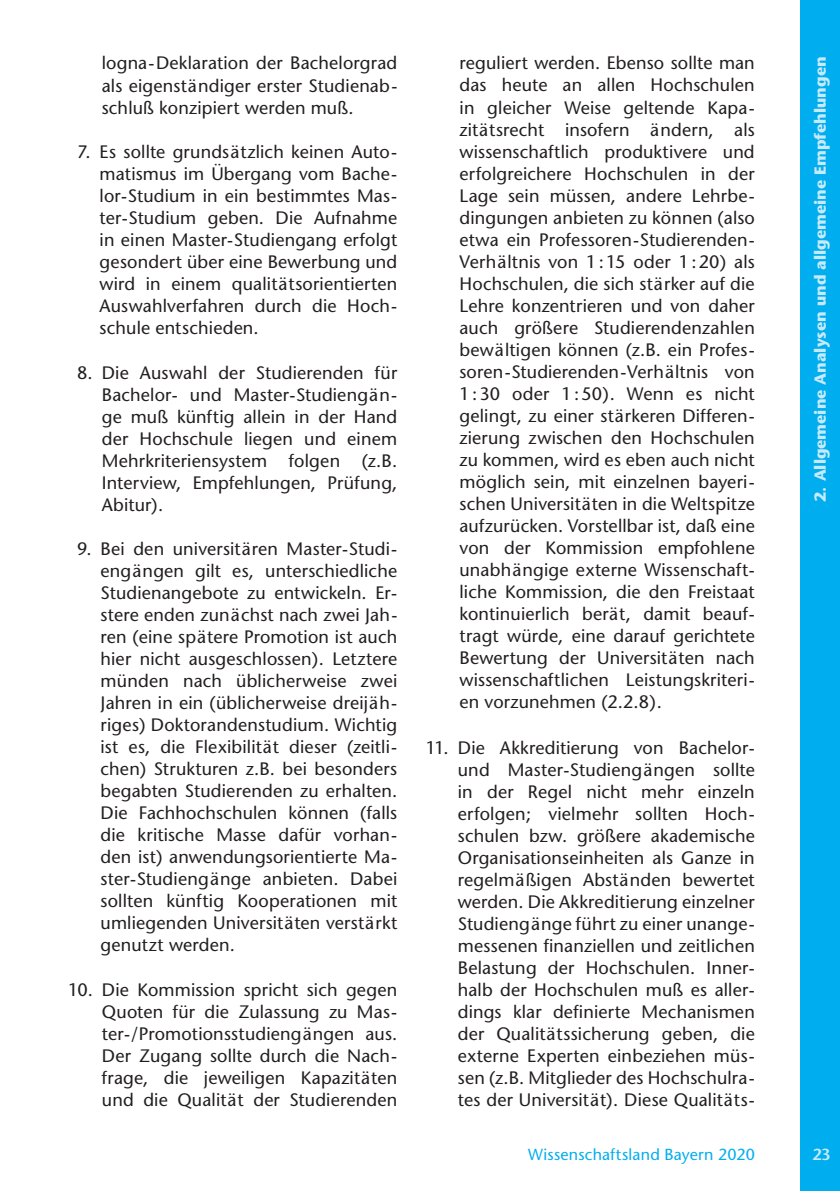
<style>
.page{position:relative;width:840px;height:1191px;background:#fff}
.page>*{position:absolute;margin:0;border:0;box-sizing:border-box;transform-origin:0 0}
.t1{font:18px/22px "Stone Sans";letter-spacing:.01em;color:#231f20;text-align:justify}
.t2{font:700 16px "Stone Sans";color:#c6eafa}
.t3{font:16px "Stone Sans";letter-spacing:.015em;color:#00aeef}
.t4{font:600 16px "Stone Sans";color:#c6eafa}
</style>
<div class="page">
<div style="left:799px;top:0;width:40px;height:1191px;background:#00aeef"></div>
<p class="t1" style="left:102px;top:54px;width:297px">logna-Deklaration der Bachelorgrad als eigenständiger erster Studienab&shy;schluß konzipiert werden muß.</p>
<p class="t1" style="left:99px;top:143px;width:299px;text-indent:-22px">7. Es sollte grundsätzlich keinen Auto&shy;matismus im Übergang vom Bache&shy;lor-Studium in ein bestimmtes Mas&shy;ter-Studium geben. Die Aufnahme in einen Master-Studiengang erfolgt gesondert über eine Bewerbung und wird in einem qualitätsorientierten Auswahlverfahren durch die Hoch&shy;schule entschieden.</p>
<p class="t1" style="left:102px;top:363px;width:297px;text-indent:-25px">8. Die Auswahl der Studierenden für Bachelor- und Master-Studiengän&shy;ge muß künftig allein in der Hand der Hochschule liegen und einem Mehrkriteriensystem folgen (z.B.<br>Interview, Empfehlungen, Prüfung, Abitur).</p>
<p class="t1" style="left:100px;top:540px;width:298px;text-indent:-23px">9. Bei den universitären Master-Studi&shy;engängen gilt es, unterschiedliche Studienangebote zu entwickeln. Er&shy;stere enden zunächst nach zwei Jah&shy;ren (eine spätere Promotion ist auch hier nicht ausgeschlossen). Letztere münden nach üblicherweise zwei Jahren in ein (üblicherweise dreijäh&shy;riges) Doktorandenstudium. Wichtig ist es, die Flexibilität dieser (zeitli&shy;chen) Strukturen z.B. bei besonders begabten Studierenden zu erhalten.<br>Die Fachhochschulen können (falls die kritische Masse dafür vorhan&shy;den ist) anwendungsorientierte Ma&shy;ster-Studiengänge anbieten. Dabei sollten künftig Kooperationen mit umliegenden Universitäten verstärkt genutzt werden.</p>
<p class="t1" style="left:102px;top:980px;width:297px;text-indent:-34px">10. Die Kommission spricht sich gegen Quoten für die Zulassung zu Mas&shy;ter-/Promotionsstudiengängen aus.<br>Der Zugang sollte durch die Nach&shy;frage, die jeweiligen Kapazitäten und die Qualität der Studierenden</p>
<p class="t1" style="left:459px;top:54px;width:297px">reguliert werden. Ebenso sollte man das heute an allen Hochschulen in gleicher Weise geltende Kapa&shy;zitätsrecht insofern ändern, als wissenschaftlich produktivere und erfolgreichere Hochschulen in der Lage sein müssen, andere Lehrbe&shy;dingungen anbieten zu können (also etwa ein Professoren-Studierenden-Verhältnis von 1 : 15 oder 1 : 20) als Hochschulen, die sich stärker auf die Lehre konzentrieren und von daher auch größere Studierendenzahlen bewältigen können (z.B. ein Profes&shy;soren-Studierenden-Verhältnis von 1 : 30 oder 1 : 50). Wenn es nicht gelingt, zu einer stärkeren Differen&shy;zierung zwischen den Hochschulen zu kommen, wird es eben auch nicht möglich sein, mit einzelnen bayeri&shy;schen Universitäten in die Weltspitze aufzurücken. Vorstellbar ist, daß eine von der Kommission empfohlene unabhängige externe Wissenschaft&shy;liche Kommission, die den Freistaat kontinuierlich berät, damit beauf&shy;tragt würde, eine darauf gerichtete Bewertung der Universitäten nach wissenschaftlichen Leistungskriteri&shy;en vorzunehmen (2.2.8).</p>
<p class="t1" style="left:457px;top:738px;width:298px;text-indent:-32px">11. Die Akkreditierung von Bachelor&shy;und Master-Studiengängen sollte in der Regel nicht mehr einzeln erfolgen; vielmehr sollten Hoch&shy;schulen bzw. größere akademische Organisationseinheiten als Ganze in regelmäßigen Abständen bewertet werden. Die Akkreditierung einzelner Studiengänge führt zu einer unange&shy;messenen finanziellen und zeitlichen Belastung der Hochschulen. Inner&shy;halb der Hochschulen muß es aller&shy;dings klar definierte Mechanismen der Qualitätssicherung geben, die externe Experten einbeziehen müs&shy;sen (z.B. Mitglieder des Hochschulra&shy;tes der Universität). Diese Qualitäts-</p>
<p class="t2" style="left:813px;top:501px;width:446px;rotate:-90deg">2. Allgemeine Analysen und allgemeine Empfehlungen</p>
<p class="t3" style="left:528px;top:1148px;width:228px">Wissenschaftsland Bayern 2020</p>
<p class="t4" style="left:811px;top:1148px;width:20px">23</p>
</div>
